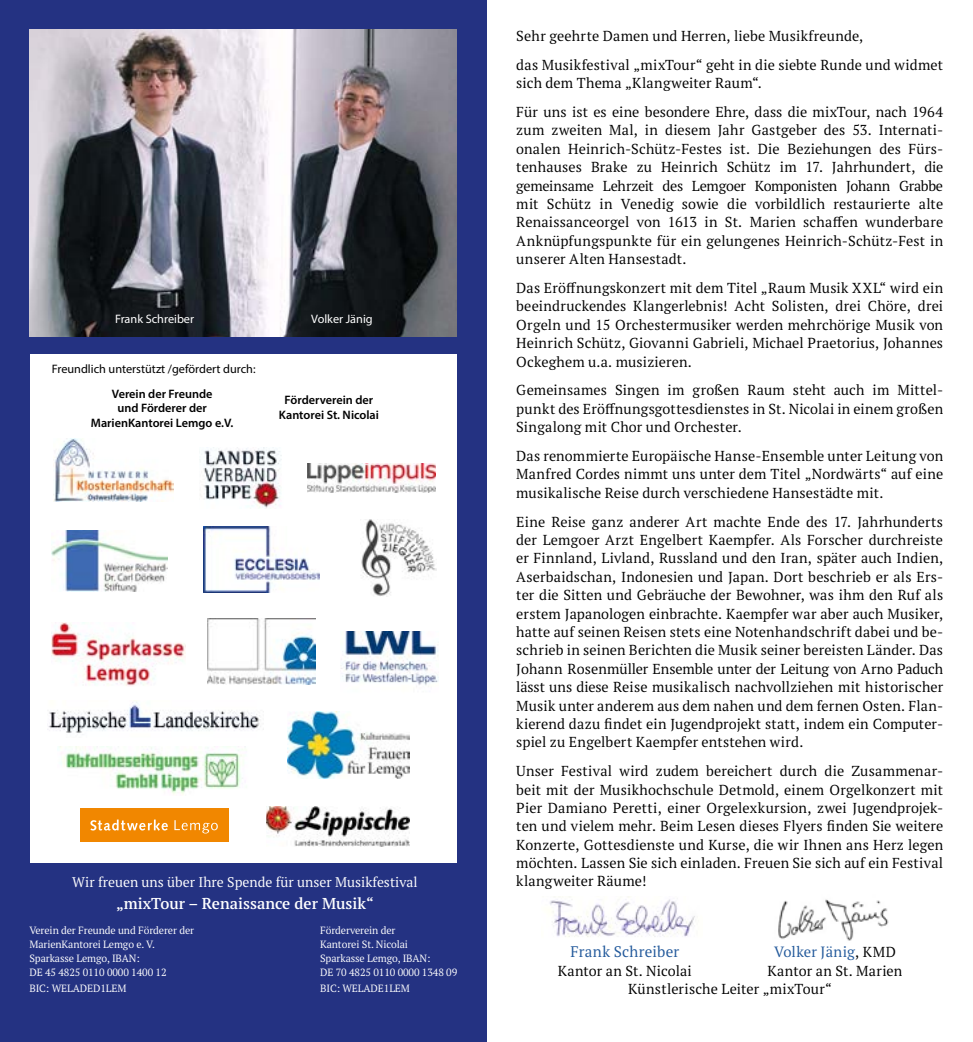
<style>
.page{position:relative;width:973px;height:1042px;background:#fff}
.page>*{position:absolute;margin:0;border:0;box-sizing:border-box;transform-origin:0 0}
.t1{font:600 15.75px "PT Serif Pro";color:#fff}
.t2{font:15.4px "PT Serif Pro";letter-spacing:.015em;color:#22599b}
.t3{font:14.88px "PT Serif Pro";letter-spacing:.005em;color:#22599b}
.t4{font:14.35px/18.4px "PT Serif Pro";letter-spacing:.005em;color:#000;text-align:justify}
.t5{font:14px "PT Serif Pro";color:#fff}
.t6{font:600 12.25px/14.9px "Myriad Pro";color:#000;text-align:center}
.t7{font:12.25px "Myriad Pro";color:#000}
.t8{font:12.25px "Myriad Pro";color:#fff}
.t9{font:10.5px "PT Serif Pro";letter-spacing:-.01em;color:#fff}
.s1{font-size:14.35px;color:#000}
</style>
<div class="page">
<div style="left:0;top:0;width:486px;height:1042px;background:#243282"></div>
<div style="left:30px;top:354px;width:426px;height:509px;background:#fff"></div>
<img style="left:52px;top:622px;width:134px;height:64px">
<div style="left:80px;top:809px;width:148px;height:33px;background:#f18700"></div>
<svg style="left:90px;top:819px;width:78px;height:12px"></svg>
<svg style="left:174px;top:820px;width:44px;height:13px"></svg>
<img style="left:59px;top:746px;width:184px;height:49px">
<img style="left:266px;top:807px;width:143px;height:40px">
<img style="left:341px;top:632px;width:97px;height:55px">
<img style="left:308px;top:463px;width:127px;height:29px">
<img style="left:30px;top:30px;width:426px;height:306px">
<img style="left:53px;top:439px;width:120px;height:62px">
<img style="left:778px;top:899px;width:111px;height:42px">
<img style="left:549px;top:896px;width:146px;height:41px">
<img style="left:200px;top:448px;width:82px;height:60px">
<img style="left:51px;top:531px;width:117px;height:60px">
<img style="left:48px;top:702px;width:213px;height:31px">
<img style="left:203px;top:527px;width:116px;height:65px">
<img style="left:207px;top:618px;width:108px;height:66px">
<img style="left:361px;top:519px;width:75px;height:78px">
<img style="left:288px;top:711px;width:121px;height:67px">
<p class="t8" style="left:115px;top:312px;width:81px">Frank Schreiber</p>
<p class="t8" style="left:311px;top:312px;width:63px">Volker Jänig</p>
<p class="t7" style="left:52px;top:362px;width:205px">Freundlich unterstützt /gefördert durch:</p>
<p class="t6" style="left:91px;top:386px;width:144px">Verein der Freunde<br>und Förderer der<br>MarienKantorei Lemgo e.V.</p>
<p class="t6" style="left:279px;top:392px;width:102px">Förderverein der<br>Kantorei St. Nicolai</p>
<p class="t5" style="left:72px;top:872px;width:347px">Wir freuen uns über Ihre Spende für unser Musikfestival</p>
<p class="t1" style="left:116px;top:893px;width:259px">„mixTour – Renaissance der Musik“</p>
<p class="t9" style="left:29px;top:923px;width:166px">Verein der Freunde und Förderer der</p>
<p class="t9" style="left:320px;top:923px;width:77px">Förderverein der</p>
<p class="t9" style="left:29px;top:937px;width:127px">MarienKantorei Lemgo e. V.</p>
<p class="t9" style="left:320px;top:937px;width:89px">Kantorei St. Nicolai</p>
<p class="t9" style="left:29px;top:951px;width:112px">Sparkasse Lemgo, IBAN:</p>
<p class="t9" style="left:320px;top:951px;width:112px">Sparkasse Lemgo, IBAN:</p>
<p class="t9" style="left:29px;top:965px;width:139px">DE 45 4825 0110 0000 1400 12</p>
<p class="t9" style="left:320px;top:965px;width:139px">DE 70 4825 0110 0000 1348 09</p>
<p class="t9" style="left:29px;top:981px;width:99px">BIC: WELADED1LEM</p>
<p class="t9" style="left:320px;top:981px;width:91px">BIC: WELADE1LEM</p>
<p class="t4" style="left:516px;top:21px;width:428px;line-height:28.9px">Sehr geehrte Damen und Herren, liebe Musikfreunde,<br>das Musikfestival „mixTour“ geht in die siebte Runde und widmet</p>
<p class="t4" style="left:516px;top:68px;width:428px;line-height:28.9px">sich dem Thema „Klangweiter Raum“.<br>Für uns ist es eine besondere Ehre, dass die mixTour, nach 1964</p>
<p class="t4" style="left:516px;top:121px;width:428px">zum zweiten Mal, in diesem Jahr Gastgeber des 53. Internati&shy;onalen Heinrich-Schütz-Festes ist. Die Beziehungen des Fürs&shy;tenhauses Brake zu Heinrich Schütz im 17. Jahrhundert, die gemeinsame Lehrzeit des Lemgoer Komponisten Johann Grabbe mit Schütz in Venedig sowie die vorbildlich restaurierte alte Renaissanceorgel von 1613 in St. Marien schaffen wunderbare Anknüpfungspunkte für ein gelungenes Heinrich-Schütz-Fest in unserer Alten Hansestadt.</p>
<p class="t4" style="left:516px;top:278px;width:428px">Das Eröffnungskonzert mit dem Titel „Raum Musik XXL“ wird ein beeindruckendes Klangerlebnis! Acht Solisten, drei Chöre, drei Orgeln und 15 Orchestermusiker werden mehrchörige Musik von Heinrich Schütz, Giovanni Gabrieli, Michael Praetorius, Johannes Ockeghem u.a. musizieren.</p>
<p class="t4" style="left:516px;top:381px;width:428px">Gemeinsames Singen im großen Raum steht auch im Mittel&shy;punkt des Eröffnungsgottesdienstes in St. Nicolai in einem großen Singalong mit Chor und Orchester.</p>
<p class="t4" style="left:516px;top:446px;width:428px">Das renommierte Europäische Hanse-Ensemble unter Leitung von Manfred Cordes nimmt uns unter dem Titel „Nordwärts“ auf eine musikalische Reise durch verschiedene Hansestädte mit.</p>
<p class="t4" style="left:516px;top:512px;width:428px">Eine Reise ganz anderer Art machte Ende des 17. Jahrhunderts der Lemgoer Arzt Engelbert Kaempfer. Als Forscher durchreiste er Finnland, Livland, Russland und den Iran, später auch Indien, Aserbaidschan, Indonesien und Japan. Dort beschrieb er als Ers&shy;ter die Sitten und Gebräuche der Bewohner, was ihm den Ruf als erstem Japanologen einbrachte. Kaempfer war aber auch Musiker, hatte auf seinen Reisen stets eine Notenhandschrift dabei und be&shy;schrieb in seinen Berichten die Musik seiner bereisten Länder. Das Johann Rosenmüller Ensemble unter der Leitung von Arno Paduch lässt uns diese Reise musikalisch nachvollziehen mit historischer Musik unter anderem aus dem nahen und dem fernen Osten. Flan&shy;kierend dazu findet ein Jugendprojekt statt, indem ein Computer&shy;spiel zu Engelbert Kaempfer entstehen wird.</p>
<p class="t4" style="left:516px;top:761px;width:428px">Unser Festival wird zudem bereichert durch die Zusammenar&shy;beit mit der Musikhochschule Detmold, einem Orgelkonzert mit Pier Damiano Peretti, einer Orgelexkursion, zwei Jugendprojek&shy;ten und vielem mehr. Beim Lesen dieses Flyers finden Sie weitere Konzerte, Gottesdienste und Kurse, die wir Ihnen ans Herz legen möchten. Lassen Sie sich einladen. Freuen Sie sich auf ein Festival klangweiter Räume!</p>
<p class="t2" style="left:570px;top:941px;width:110px">Frank Schreiber</p>
<p class="t3" style="left:774px;top:942px;width:123px">Volker Jänig<span class="s1">, KMD</span></p>
<p class="t4" style="left:557px;top:961px;width:136px">Kantor an St. Nicolai</p>
<p class="t4" style="left:628px;top:961px;width:276px;text-indent:139px">Kantor an St. Marien<br>Künstlerische Leiter „mixTour“</p>
</div>
